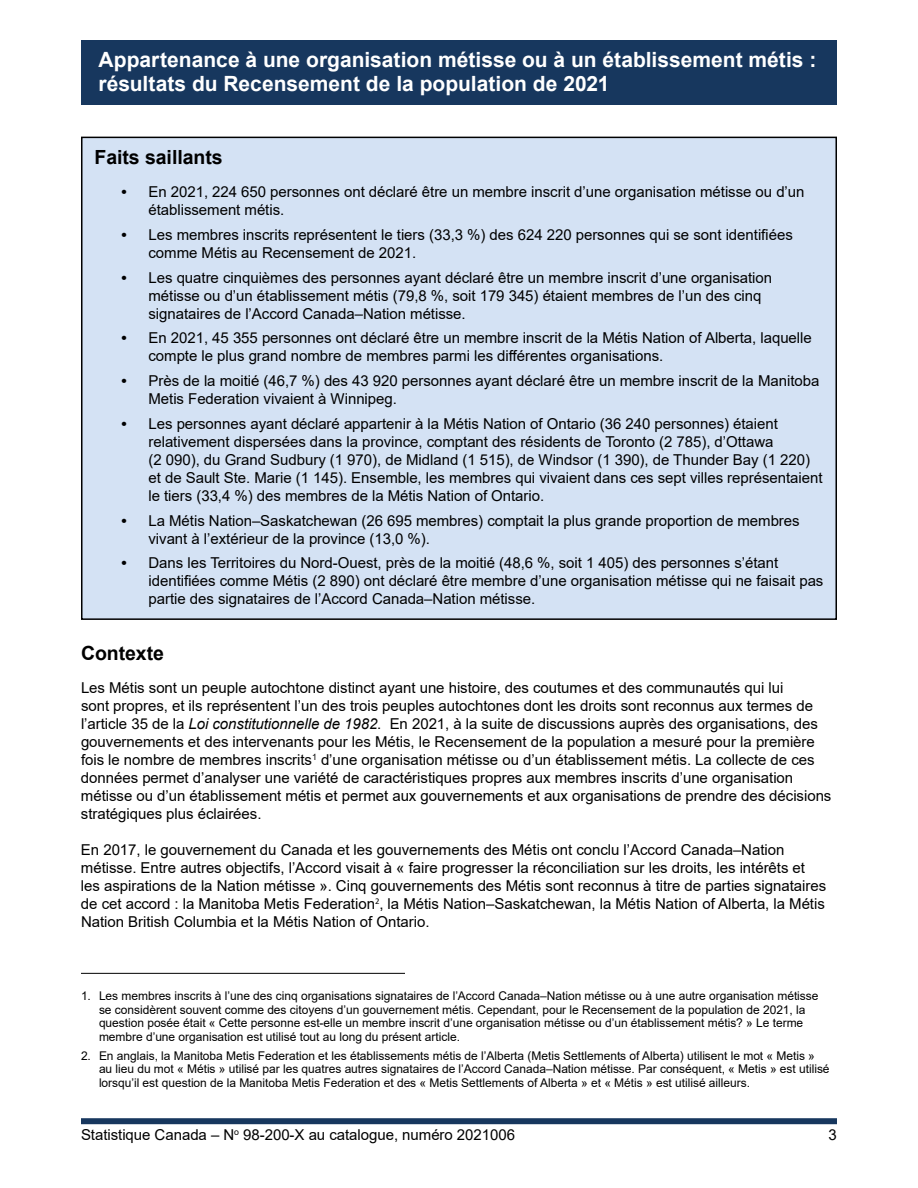
<style>
.page{position:relative;width:918px;height:1188px;background:#fff}
.page>*{position:absolute;margin:0;border:0;box-sizing:border-box;transform-origin:0 0}
.t1{font:700 21px/24px "Arial";color:#fff}
.t2{font:700 19.5px "Arial";letter-spacing:-.005em;color:#000}
.t3{font:15px/18px "Arial";letter-spacing:-.005em;color:#000}
.t4{font:12px/13.5px "Arial";letter-spacing:-.005em;color:#000}
.s1{font-weight:700}
.s2{font-style:italic}
</style>
<div class="page">
<div style="left:81px;top:40px;width:756px;height:65px;background:#17375e"></div>
<div style="left:81px;top:1118px;width:756px;height:6px;background:#17375e"></div>
<hr style="left:81px;top:973px;width:324px;height:1px;background:#000">
<div style="left:82px;top:137px;width:754px;height:482px;background:#d4e2f4"></div>
<div style="left:81px;top:137px;width:756px;height:483px;border:2px solid #000"></div>
<h1 class="t1" style="left:99px;top:48px;width:719px">Appartenance à une organisation métisse ou à un établissement métis : résultats du Recensement de la population de 2021</h1>
<h2 class="t2" style="left:94px;top:144px;width:130px">Faits saillants</h2>
<p class="t3" style="left:148px;top:183px;width:658px;text-indent:-27px"><span class="s1">•</span> En 2021, 224 650 personnes ont déclaré être un membre inscrit d’une organisation métisse ou d’un établissement métis.</p>
<p class="t3" style="left:148px;top:225px;width:646px;text-indent:-27px"><span class="s1">•</span> Les membres inscrits représentent le tiers (33,3 %) des 624 220 personnes qui se sont identifiées comme Métis au Recensement de 2021.</p>
<p class="t3" style="left:148px;top:268px;width:625px;text-indent:-27px"><span class="s1">•</span> Les quatre cinquièmes des personnes ayant déclaré être un membre inscrit d’une organisation métisse ou d’un établissement métis (79,8 %, soit 179 345) étaient membres de l’un des cinq signataires de l’Accord Canada–Nation métisse.</p>
<p class="t3" style="left:148px;top:329px;width:665px;text-indent:-27px"><span class="s1">•</span> En 2021, 45 355 personnes ont déclaré être un membre inscrit de la Métis Nation of Alberta, laquelle compte le plus grand nombre de membres parmi les différentes organisations.</p>
<p class="t3" style="left:148px;top:372px;width:672px;text-indent:-27px"><span class="s1">•</span> Près de la moitié (46,7 %) des 43 920 personnes ayant déclaré être un membre inscrit de la Manitoba<br>Metis Federation vivaient à Winnipeg.</p>
<p class="t3" style="left:148px;top:414px;width:676px;text-indent:-27px"><span class="s1">•</span> Les personnes ayant déclaré appartenir à la Métis Nation of Ontario (36 240 personnes) étaient relativement dispersées dans la province, comptant des résidents de Toronto (2 785), d’Ottawa<br>(2 090), du Grand Sudbury (1 970), de Midland (1 515), de Windsor (1 390), de Thunder Bay (1 220) et de Sault Ste. Marie (1 145). Ensemble, les membres qui vivaient dans ces sept villes représentaient le tiers (33,4 %) des membres de la Métis Nation of Ontario.</p>
<p class="t3" style="left:148px;top:511px;width:653px;text-indent:-27px"><span class="s1">•</span> La Métis Nation–Saskatchewan (26 695 membres) comptait la plus grande proportion de membres vivant à l’extérieur de la province (13,0 %).</p>
<p class="t3" style="left:148px;top:554px;width:676px;text-indent:-27px"><span class="s1">•</span> Dans les Territoires du Nord-Ouest, près de la moitié (48,6 %, soit 1 405) des personnes s’étant identifiées comme Métis (2 890) ont déclaré être membre d’une organisation métisse qui ne faisait pas partie des signataires de l’Accord Canada–Nation métisse.</p>
<h2 class="t2" style="left:81px;top:639px;width:85px">Contexte</h2>
<p class="t3" style="left:81px;top:678px;width:752px">Les Métis sont un peuple autochtone distinct ayant une histoire, des coutumes et des communautés qui lui<br>sont propres, et ils représentent l’un des trois peuples autochtones dont les droits sont reconnus aux termes de l’article 35 de la <span class="s2">Loi constitutionnelle de 1982</span>. En 2021, à la suite de discussions auprès des organisations, des gouvernements et des intervenants pour les Métis, le Recensement de la population a mesuré pour la première fois le nombre de membres inscrits<sup>1</sup> d’une organisation métisse ou d’un établissement métis. La collecte de ces données permet d’analyser une variété de caractéristiques propres aux membres inscrits d’une organisation métisse ou d’un établissement métis et permet aux gouvernements et aux organisations de prendre des décisions stratégiques plus éclairées.</p>
<p class="t3" style="left:81px;top:840px;width:747px">En 2017, le gouvernement du Canada et les gouvernements des Métis ont conclu l’Accord Canada–Nation métisse. Entre autres objectifs, l’Accord visait à « faire progresser la réconciliation sur les droits, les intérêts et les aspirations de la Nation métisse ». Cinq gouvernements des Métis sont reconnus à titre de parties signataires de cet accord : la Manitoba Metis Federation<sup>2</sup>, la Métis Nation–Saskatchewan, la Métis Nation of Alberta, la Métis Nation British Columbia et la Métis Nation of Ontario.</p>
<p class="t4" style="left:99px;top:989px;width:721px;text-indent:-18px">1. Les membres inscrits à l’une des cinq organisations signataires de l’Accord Canada–Nation métisse ou à une autre organisation métisse se considèrent souvent comme des citoyens d’un gouvernement métis. Cependant, pour le Recensement de la population de 2021, la question posée était « Cette personne est-elle un membre inscrit d’une organisation métisse ou d’un établissement métis? » Le terme membre d’une organisation est utilisé tout au long du présent article.</p>
<p class="t4" style="left:99px;top:1049px;width:732px;text-indent:-18px">2. En anglais, la Manitoba Metis Federation et les établissements métis de l’Alberta (Metis Settlements of Alberta) utilisent le mot « Metis » au lieu du mot « Métis » utilisé par les quatres autres signataires de l’Accord Canada–Nation métisse. Par conséquent, « Metis » est utilisé lorsqu’il est question de la Manitoba Metis Federation et des « Metis Settlements of Alberta » et « Métis » est utilisé ailleurs.</p>
<p class="t3" style="left:81px;top:1126px;width:436px">Statistique Canada – N<sup>o</sup> 98‑200-X au catalogue, numéro 2021006</p>
<p class="t3" style="left:829px;top:1126px;width:10px">3</p>
</div>
